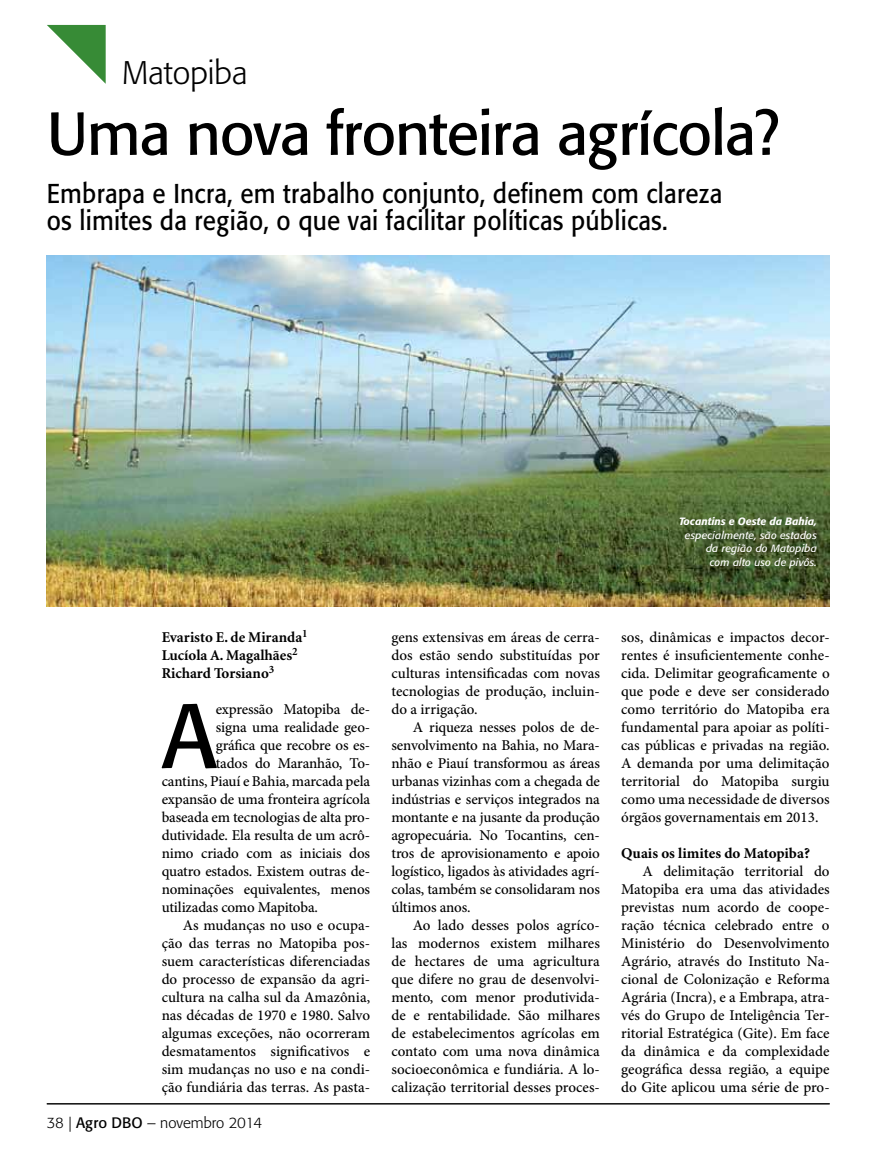
<style>
.page{position:relative;width:885px;height:1170px;background:#fff}
.page>*{position:absolute;margin:0;border:0;box-sizing:border-box;transform-origin:0 0}
.t1{font:90.75px "Formata";color:#000}
.t2{font:60px "Formata";letter-spacing:-.02em;color:#000}
.t3{font:300 32.4px "Formata";color:#000}
.t4{font:27px/27px "Formata";letter-spacing:.01em;color:#000;scale:.9 1}
.t5{font:500 15px/18px "Minion Pro";letter-spacing:-.005em;color:#000;text-align:justify}
.t6{font:700 15px/18px "Minion";color:#000}
.t7{font:700 15px "Minion Pro";color:#000}
.t8{font:300 15px "Formata";color:#000}
.t9{font:italic 10.5px/13.5px "Formata";letter-spacing:.01em;color:#fff;text-align:right}
.t10{font:italic 500 10.5px "Formata";color:#fff}
.s1{font-weight:400}
</style>
<div class="page">
<hr style="left:47px;top:1103px;width:782px;height:1px;background:#000">
<svg style="left:47px;top:25px;width:59px;height:59px"></svg>
<img style="left:47px;top:255px;width:782px;height:351px">
<h3 class="t3" style="left:122px;top:53px;width:127px">Matopiba</h3>
<h2 class="t2" style="left:47px;top:97px;width:734px">Uma nova fronteira agrícola?</h2>
<h3 class="t4" style="left:47px;top:180px;width:752px">Embrapa e Incra, em trabalho conjunto, definem com clareza os limites da região, o que vai facilitar políticas públicas.</h3>
<p class="t10" style="left:679px;top:515px;width:139px">Tocantins e Oeste da Bahia,</p>
<p class="t9" style="left:685px;top:528px;width:133px">especialmente, são estados da região do Matopiba com alto uso de pivôs.</p>
<p class="t6" style="left:162px;top:628px;width:148px">Evaristo E. de Miranda<sup>1<br></sup>Lucíola A. Magalhães<sup>2<br></sup>Richard Torsiano<sup>3</sup></p>
<h1 class="t1" style="left:162px;top:681px;width:56px">A</h1>
<p class="t5" style="left:216px;top:700px;width:156px">expressão Matopiba de-</p>
<p class="t5" style="left:216px;top:718px;width:156px">signa uma realidade geo-</p>
<p class="t5" style="left:216px;top:736px;width:156px">gráfica que recobre os es-</p>
<p class="t5" style="left:216px;top:754px;width:156px">tados do Maranhão, To-</p>
<p class="t5" style="left:162px;top:772px;width:210px">cantins, Piauí e Bahia, marcada pela</p>
<p class="t5" style="left:162px;top:790px;width:210px">expansão de uma fronteira agrícola</p>
<p class="t5" style="left:162px;top:808px;width:210px">baseada em tecnologias de alta pro-</p>
<p class="t5" style="left:162px;top:826px;width:210px">dutividade. Ela resulta de um acrô-</p>
<p class="t5" style="left:162px;top:844px;width:210px">nimo criado com as iniciais dos</p>
<p class="t5" style="left:162px;top:862px;width:210px">quatro estados. Existem outras de-</p>
<p class="t5" style="left:162px;top:880px;width:210px">nominações equivalentes, menos</p>
<p class="t5" style="left:162px;top:898px;width:158px">utilizadas como Mapitoba.</p>
<p class="t5" style="left:183px;top:916px;width:189px">As mudanças no uso e ocupa-</p>
<p class="t5" style="left:162px;top:934px;width:210px">ção das terras no Matopiba pos-</p>
<p class="t5" style="left:162px;top:952px;width:210px">suem características diferenciadas</p>
<p class="t5" style="left:162px;top:970px;width:210px">do processo de expansão da agri-</p>
<p class="t5" style="left:162px;top:988px;width:210px">cultura na calha sul da Amazônia,</p>
<p class="t5" style="left:162px;top:1006px;width:210px">nas décadas de 1970 e 1980. Salvo</p>
<p class="t5" style="left:162px;top:1024px;width:210px">algumas exceções, não ocorreram</p>
<p class="t5" style="left:162px;top:1042px;width:210px">desmatamentos significativos e</p>
<p class="t5" style="left:162px;top:1060px;width:210px">sim mudanças no uso e na condi-</p>
<p class="t5" style="left:162px;top:1078px;width:210px">ção fundiária das terras. As pasta-</p>
<p class="t8" style="left:47px;top:1114px;width:217px">38 | <span class="s1">Agro DBO</span> – novembro 2014</p>
<p class="t5" style="left:391px;top:628px;width:210px">gens extensivas em áreas de cerra&shy;dos estão sendo substituídas por culturas intensificadas com novas tecnologias de produção, incluin&shy;do a irrigação.</p>
<p class="t5" style="left:391px;top:718px;width:210px;text-indent:21px">A riqueza nesses polos de de&shy;senvolvimento na Bahia, no Mara&shy;nhão e Piauí transformou as áreas urbanas vizinhas com a chegada de indústrias e serviços integrados na montante e na jusante da produção agropecuária. No Tocantins, cen&shy;tros de aprovisionamento e apoio logístico, ligados às atividades agrí&shy;colas, também se consolidaram nos últimos anos.</p>
<p class="t5" style="left:391px;top:916px;width:210px;text-indent:21px">Ao lado desses polos agríco&shy;las modernos existem milhares de hectares de uma agricultura que difere no grau de desenvolvi&shy;mento, com menor produtivida&shy;de e rentabilidade. São milhares de estabelecimentos agrícolas em contato com uma nova dinâmica socioeconômica e fundiária. A lo&shy;calização territorial desses proces-</p>
<p class="t5" style="left:621px;top:628px;width:210px">sos, dinâmicas e impactos decor&shy;rentes é insuficientemente conhe&shy;cida. Delimitar geograficamente o que pode e deve ser considerado como território do Matopiba era fundamental para apoiar as políti&shy;cas públicas e privadas na região.<br>A demanda por uma delimitação territorial do Matopiba surgiu como uma necessidade de diversos órgãos governamentais em 2013.</p>
<p class="t7" style="left:621px;top:842px;width:190px">Quais os limites do Matopiba?</p>
<p class="t5" style="left:621px;top:862px;width:210px;text-indent:21px">A delimitação territorial do Matopiba era uma das atividades previstas num acordo de coope&shy;ração técnica celebrado entre o Ministério do Desenvolvimento Agrário, através do Instituto Na&shy;cional de Colonização e Reforma Agrária (Incra), e a Embrapa, atra&shy;vés do Grupo de Inteligência Ter&shy;ritorial Estratégica (Gite). Em face da dinâmica e da complexidade geográfica dessa região, a equipe do Gite aplicou uma série de pro-</p>
</div>
